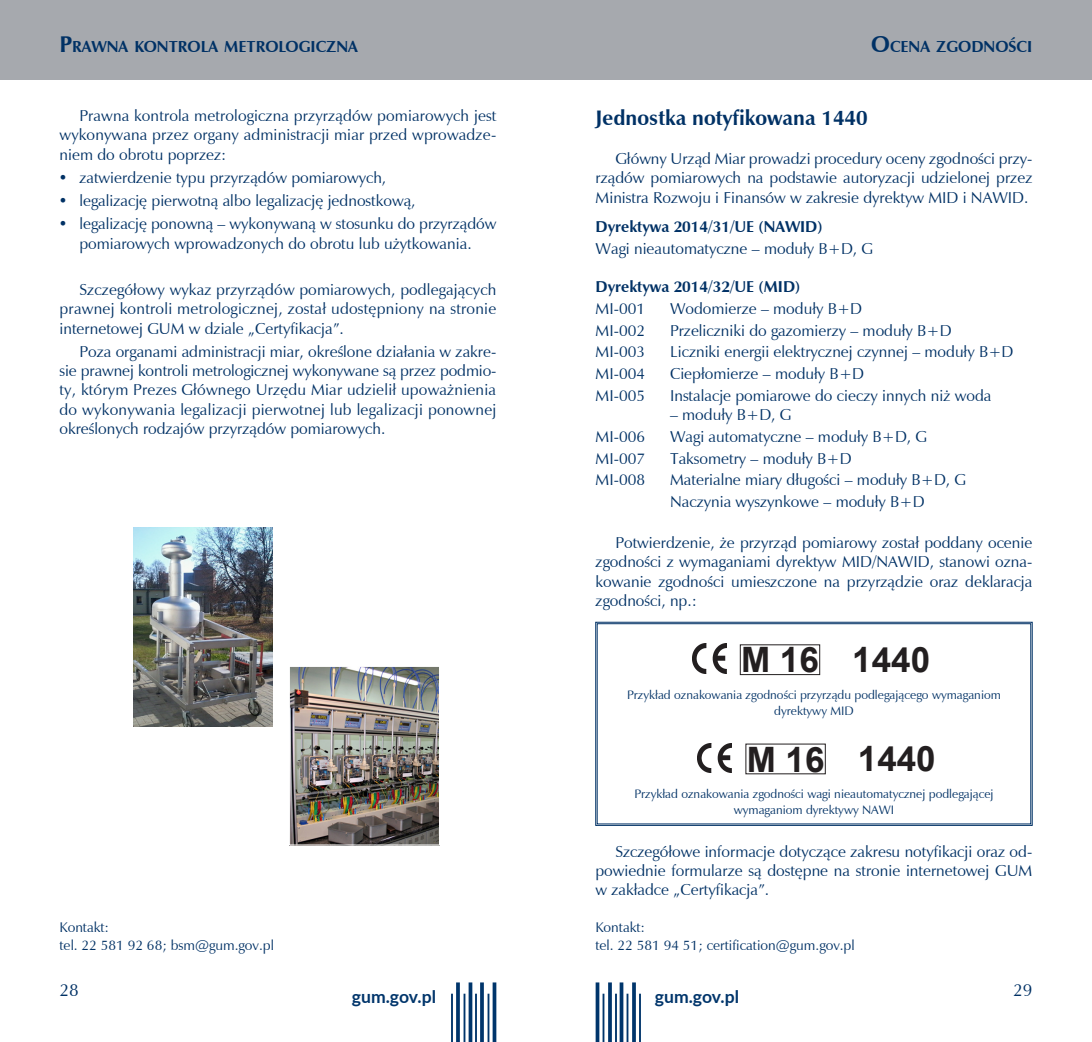
<style>
.page{position:relative;width:1092px;height:1042px;background:#fff}
.page>*{position:absolute;margin:0;border:0;box-sizing:border-box;transform-origin:0 0}
.podpis{font:700 35px "Arial";color:#231f20}
.zadania{font:700 21px "Zapf Humanist 601 L2";color:#003165}
.t1{font:700 17.5px "Lato";color:#00356b}
.t2{font:17.5px "Zapf Humanist 601 L2";color:#003165}
.zywa_pagina{font:700 15.92px "Zapf Humanist 601 L2";color:#003165}
.proste{font:15.75px/19.2px "Zapf Humanist 601 L2";color:#003165;text-align:justify}
.tekst_wciety{font:15.75px/19.2px "Zapf Humanist 601 L2";color:#003165;text-align:justify}
.proste-2{font:700 15.75px "Zapf Humanist 601 L2";color:#003165}
.dane_adresowe{font:14px "Zapf Humanist 601 L2";color:#003165}
.podpis-2{font:12.25px/15.8px "Zapf Humanist 601 L2";color:#003165;text-align:center}
.s1{font-size:22.75px}
</style>
<div class="page">
<svg style="left:595px;top:982px;width:4px;height:60px"></svg>
<svg style="left:619px;top:982px;width:4px;height:60px"></svg>
<svg style="left:608px;top:982px;width:4px;height:60px"></svg>
<hr style="left:632px;top:982px;width:3px;height:60px;background:#00356b">
<hr style="left:602px;top:993px;width:2px;height:49px;background:#00356b">
<hr style="left:626px;top:993px;width:2px;height:49px;background:#00356b">
<hr style="left:615px;top:993px;width:2px;height:49px;background:#00356b">
<hr style="left:639px;top:993px;width:2px;height:49px;background:#00356b">
<svg style="left:492px;top:982px;width:4px;height:60px"></svg>
<svg style="left:468px;top:982px;width:4px;height:60px"></svg>
<svg style="left:480px;top:982px;width:4px;height:60px"></svg>
<svg style="left:456px;top:982px;width:4px;height:60px"></svg>
<hr style="left:487px;top:993px;width:2px;height:49px;background:#00356b">
<hr style="left:463px;top:993px;width:2px;height:49px;background:#00356b">
<hr style="left:475px;top:993px;width:2px;height:49px;background:#00356b">
<hr style="left:451px;top:993px;width:2px;height:49px;background:#00356b">
<div style="left:546px;top:0;width:545px;height:79px;background:#a6a9ae"></div>
<div style="left:0;top:0;width:546px;height:79px;background:#a6a9ae"></div>
<svg style="left:595px;top:622px;width:437px;height:203px"></svg>
<div style="left:597px;top:623px;width:433px;height:201px;border:1px solid #003165"></div>
<img style="left:133px;top:528px;width:139px;height:198px">
<img style="left:291px;top:668px;width:147px;height:175px">
<div style="left:289px;top:666px;width:151px;height:179px;border:1px solid #fff"></div>
<img style="left:692px;top:644px;width:34px;height:29px">
<div style="left:740px;top:644px;width:79px;height:31px;border:1px solid #231f20"></div>
<img style="left:697px;top:743px;width:34px;height:30px">
<p class="zywa_pagina" style="left:60px;top:36px;width:300px"><span class="s1">P</span>RAWNA KONTROLA METROLOGICZNA</p>
<p class="zywa_pagina" style="left:871px;top:36px;width:162px"><span class="s1">O</span>CENA ZGODNOŚCI</p>
<p class="tekst_wciety" style="left:60px;top:106px;width:438px;text-indent:20px">Prawna kontrola metrologiczna przyrządów pomiarowych jest wykonywana przez organy administracji miar przed wprowadze&shy;niem do obrotu poprzez:</p>
<p class="tekst_wciety" style="left:60px;top:168px;width:328px">• zatwierdzenie typu przyrządów pomiarowych,</p>
<p class="tekst_wciety" style="left:60px;top:191px;width:357px">• legalizację pierwotną albo legalizację jednostkową,</p>
<p class="tekst_wciety" style="left:60px;top:214px;width:438px;text-align:center">• legalizację ponowną – wykonywaną w stosunku do przyrządów pomiarowych wprowadzonych do obrotu lub użytkowania.</p>
<p class="tekst_wciety" style="left:60px;top:280px;width:438px;text-indent:20px">Szczegółowy wykaz przyrządów pomiarowych, podlegających prawnej kontroli metrologicznej, został udostępniony na stronie internetowej GUM w dziale „Certyfikacja”.</p>
<p class="tekst_wciety" style="left:60px;top:342px;width:438px;text-indent:20px">Poza organami administracji miar, określone działania w zakre&shy;sie prawnej kontroli metrologicznej wykonywane są przez podmio&shy;ty, którym Prezes Głównego Urzędu Miar udzielił upoważnienia do wykonywania legalizacji pierwotnej lub legalizacji ponownej określonych rodzajów przyrządów pomiarowych.</p>
<p class="zadania" style="left:595px;top:104px;width:273px">Jednostka notyfikowana 1440</p>
<p class="proste" style="left:595px;top:149px;width:438px;text-indent:20px">Główny Urząd Miar prowadzi procedury oceny zgodności przy&shy;rządów pomiarowych na podstawie autoryzacji udzielonej przez Ministra Rozwoju i Finansów w zakresie dyrektyw MID i NAWID.</p>
<p class="proste-2" style="left:595px;top:216px;width:228px">Dyrektywa 2014/31/UE (NAWID)</p>
<p class="proste" style="left:595px;top:238px;width:279px">Wagi nieautomatyczne – moduły B+D, G</p>
<p class="proste-2" style="left:595px;top:277px;width:206px">Dyrektywa 2014/32/UE (MID)</p>
<p class="proste" style="left:595px;top:299px;width:51px">MI-001</p>
<p class="proste" style="left:670px;top:299px;width:194px">Wodomierze – moduły B+D</p>
<p class="proste" style="left:595px;top:320px;width:51px">MI-002</p>
<p class="proste" style="left:670px;top:320px;width:283px">Przeliczniki do gazomierzy – moduły B+D</p>
<p class="proste" style="left:595px;top:342px;width:51px">MI-003</p>
<p class="proste" style="left:670px;top:342px;width:345px">Liczniki energii elektrycznej czynnej – moduły B+D</p>
<p class="proste" style="left:595px;top:364px;width:51px">MI-004</p>
<p class="proste" style="left:670px;top:364px;width:195px">Ciepłomierze – moduły B+D</p>
<p class="proste" style="left:595px;top:386px;width:51px">MI-005</p>
<p class="proste" style="left:670px;top:386px;width:323px">Instalacje pomiarowe do cieczy innych niż woda</p>
<p class="proste" style="left:670px;top:405px;width:123px">– moduły B+D, G</p>
<p class="proste" style="left:595px;top:427px;width:51px">MI-006</p>
<p class="proste" style="left:670px;top:427px;width:258px">Wagi automatyczne – moduły B+D, G</p>
<p class="proste" style="left:595px;top:448px;width:51px">MI-007</p>
<p class="proste" style="left:670px;top:448px;width:183px">Taksometry – moduły B+D</p>
<p class="proste" style="left:595px;top:470px;width:51px">MI-008</p>
<p class="proste" style="left:670px;top:470px;width:297px">Materialne miary długości – moduły B+D, G</p>
<p class="proste" style="left:670px;top:492px;width:256px">Naczynia wyszynkowe – moduły B+D</p>
<p class="proste" style="left:595px;top:533px;width:438px;text-indent:20px">Potwierdzenie, że przyrząd pomiarowy został poddany ocenie zgodności z wymaganiami dyrektyw MID/NAWID, stanowi ozna&shy;kowanie zgodności umieszczone na przyrządzie oraz deklaracja zgodności, np.:</p>
<p class="podpis" style="left:741px;top:635px;width:79px">M 16</p>
<p class="podpis" style="left:852px;top:634px;width:79px">1440</p>
<p class="podpis-2" style="left:627px;top:687px;width:375px">Przykład oznakowania zgodności przyrządu podlegającego wymaganiom dyrektywy MID</p>
<p class="podpis" style="left:746px;top:735px;width:79px">M 16</p>
<p class="podpis" style="left:857px;top:734px;width:79px">1440</p>
<p class="podpis-2" style="left:634px;top:786px;width:361px">Przykład oznakowania zgodności wagi nieautomatycznej podlegającej wymaganiom dyrektywy NAWI</p>
<p class="proste" style="left:595px;top:841px;width:438px;text-indent:20px">Szczegółowe informacje dotyczące zakresu notyfikacji oraz od&shy;powiednie formularze są dostępne na stronie internetowej GUM w zakładce „Certyfikacja”.</p>
<p class="dane_adresowe" style="left:60px;top:918px;width:51px">Kontakt:</p>
<p class="dane_adresowe" style="left:60px;top:936px;width:216px">tel. 22 581 92 68; bsm@gum.gov.pl</p>
<p class="dane_adresowe" style="left:595px;top:918px;width:51px">Kontakt:</p>
<p class="dane_adresowe" style="left:595px;top:936px;width:261px">tel. 22 581 94 51; certification@gum.gov.pl</p>
<p class="t2" style="left:60px;top:978px;width:21px">28</p>
<p class="t2" style="left:1013px;top:978px;width:21px">29</p>
<p class="t1" style="left:352px;top:983px;width:86px">gum.gov.pl</p>
<p class="t1" style="left:654px;top:983px;width:86px">gum.gov.pl</p>
</div>
